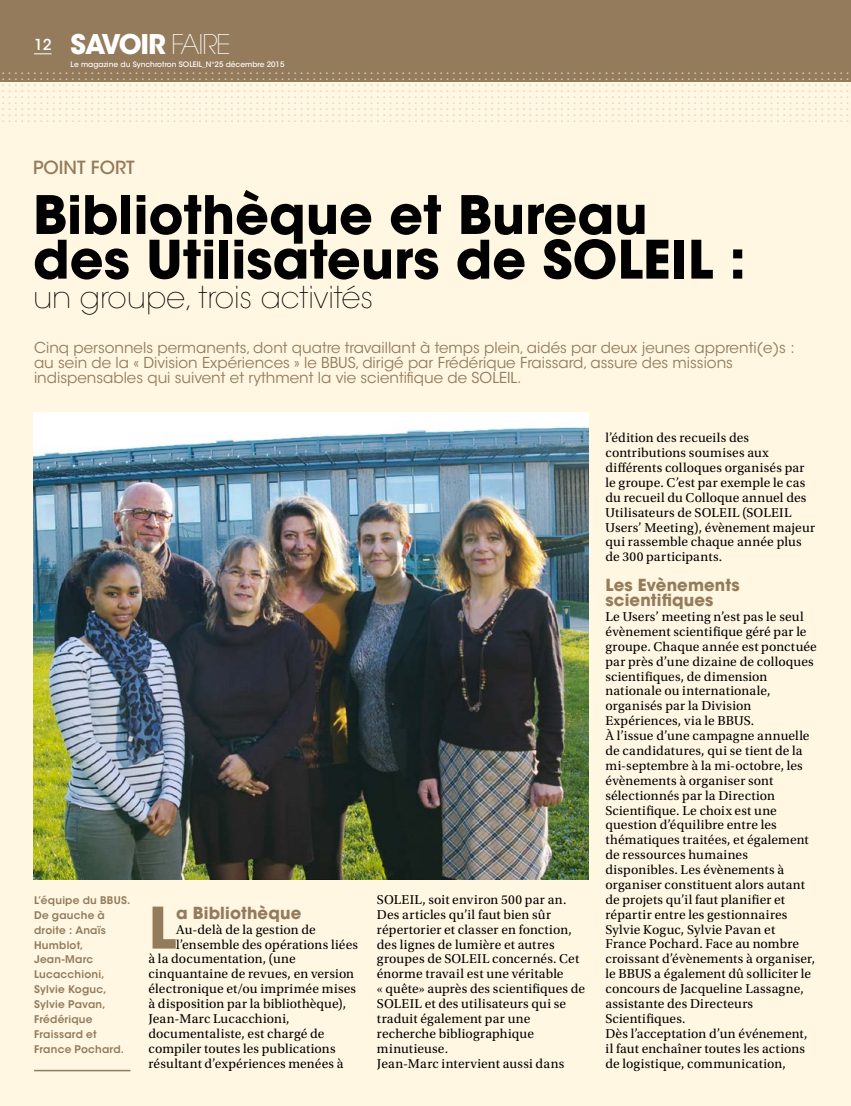
<style>
.page{position:relative;width:851px;height:1106px;background:#fff}
.page>*{position:absolute;margin:0;border:0;box-sizing:border-box;transform-origin:0 0}
.t1{font:700 56.7px "ITC Avant Garde Std";color:#947b5c}
.t2{font:700 52.5px/44.7px "ITC Avant Garde Std";color:#000}
.t3{font:200 30px "ITC Avant Garde Std";color:#000}
.t4{font:700 27px "ITC Avant Garde Std";letter-spacing:-.04em;color:#fff}
.t5{font:500 18px "ITC Avant Garde Std";color:#947b5c}
.t6{font:700 16.5px/14.9px "ITC Avant Garde Std";letter-spacing:.01em;color:#947b5c}
.t7{font:15px/14.9px "ITC Avant Garde Std";color:#947b5c}
.t8{font:13.5px/14.9px "Utopia Std";letter-spacing:.01em;color:#000}
.t9{font:600 10.5px/14.9px "ITC Avant Garde Std";letter-spacing:.02em;color:#947b5c}
.t10{font:7.5px "ITC Avant Garde Std";color:#dcd2c8}
.t11{font:500 7.5px "ITC Avant Garde Std";color:#fff}
.s1{font-weight:500;font-size:15px;color:#000}
.s2{font-weight:200}
</style>
<div class="page">
<div style="left:0;top:34px;width:850px;height:1072px;background:#fff7e2"></div>
<div style="left:0;top:0;width:850px;height:82px;background:#947b5c"></div>
<svg style="left:34px;top:53px;width:18px;height:2px"></svg>
<hr style="left:34px;top:1069px;width:96px;height:2px;background:#947b5c">
<img style="left:33px;top:412px;width:555px;height:467px">
<h3 class="t4" style="left:34px;top:27px;width:198px"><span class="s1">12</span> SAVOIR <span class="s2">FAIRE</span></h3>
<p class="t11" style="left:71px;top:59px;width:215px">Le magazine du Synchrotron SOLEIL_N°25 décembre 2015</p>
<p class="t10" style="left:1px;top:69px;width:849px">••••••••••••••••••••••••••••••••••••••••••••••••••••••••••••••••••••••••••••••••••••••••••••••••••••••••••••••••••••••••••••••••••••••</p>
<p class="t10" style="left:1px;top:75px;width:849px">••••••••••••••••••••••••••••••••••••••••••••••••••••••••••••••••••••••••••••••••••••••••••••••••••••••••••••••••••••••••••••••••••••••</p>
<p class="t10" style="left:1px;top:81px;width:849px">••••••••••••••••••••••••••••••••••••••••••••••••••••••••••••••••••••••••••••••••••••••••••••••••••••••••••••••••••••••••••••••••••••••</p>
<p class="t10" style="left:1px;top:87px;width:849px">••••••••••••••••••••••••••••••••••••••••••••••••••••••••••••••••••••••••••••••••••••••••••••••••••••••••••••••••••••••••••••••••••••••</p>
<p class="t10" style="left:1px;top:93px;width:849px">••••••••••••••••••••••••••••••••••••••••••••••••••••••••••••••••••••••••••••••••••••••••••••••••••••••••••••••••••••••••••••••••••••••</p>
<p class="t10" style="left:1px;top:99px;width:849px">••••••••••••••••••••••••••••••••••••••••••••••••••••••••••••••••••••••••••••••••••••••••••••••••••••••••••••••••••••••••••••••••••••••</p>
<p class="t10" style="left:1px;top:105px;width:849px">••••••••••••••••••••••••••••••••••••••••••••••••••••••••••••••••••••••••••••••••••••••••••••••••••••••••••••••••••••••••••••••••••••••</p>
<p class="t10" style="left:1px;top:111px;width:849px">••••••••••••••••••••••••••••••••••••••••••••••••••••••••••••••••••••••••••••••••••••••••••••••••••••••••••••••••••••••••••••••••••••••</p>
<p class="t10" style="left:1px;top:117px;width:849px">••••••••••••••••••••••••••••••••••••••••••••••••••••••••••••••••••••••••••••••••••••••••••••••••••••••••••••••••••••••••••••••••••••••</p>
<h3 class="t5" style="left:33px;top:157px;width:103px">POINT FORT</h3>
<h2 class="t2" style="left:33px;top:192px;width:714px">Bibliothèque et Bureau des Utilisateurs de SOLEIL :</h2>
<h3 class="t3" style="left:33px;top:280px;width:341px">un groupe, trois activités</h3>
<p class="t7" style="left:34px;top:340px;width:762px">Cinq personnels permanents, dont quatre travaillant à temps plein, aidés par deux jeunes apprenti(e)s : au sein de la « Division Expériences » le BBUS, dirigé par Frédérique Fraissard, assure des missions indispensables qui suivent et rythment la vie scientifique de SOLEIL.</p>
<p class="t9" style="left:34px;top:892px;width:98px">L’équipe du BBUS.<br>De gauche à droite : Anaïs<br>Humblot,<br>Jean-Marc<br>Lucacchioni,<br>Sylvie Koguc,<br>Sylvie Pavan,<br>Frédérique<br>Fraissard et<br>France Pochard.</p>
<h1 class="t1" style="left:148px;top:891px;width:29px">L</h1>
<p class="t6" style="left:176px;top:905px;width:127px">a Bibliothèque</p>
<p class="t8" style="left:176px;top:922px;width:141px">Au-delà de la gestion de</p>
<p class="t8" style="left:176px;top:937px;width:183px">l’ensemble des opérations liées</p>
<p class="t8" style="left:148px;top:952px;width:149px">à la documentation, (une</p>
<p class="t8" style="left:148px;top:966px;width:207px">cinquantaine de revues, en version</p>
<p class="t8" style="left:148px;top:981px;width:209px">électronique et/ou imprimée mises</p>
<p class="t8" style="left:148px;top:996px;width:199px">à disposition par la bibliothèque),</p>
<p class="t8" style="left:148px;top:1011px;width:143px">Jean-Marc Lucacchioni,</p>
<p class="t8" style="left:148px;top:1026px;width:178px">documentaliste, est chargé de</p>
<p class="t8" style="left:148px;top:1041px;width:189px">compiler toutes les publications</p>
<p class="t8" style="left:148px;top:1056px;width:196px">résultant d’expériences menées à</p>
<p class="t8" style="left:377px;top:892px;width:210px">SOLEIL, soit environ 500 par an.<br>Des articles qu’il faut bien sûr répertorier et classer en fonction, des lignes de lumière et autres groupes de SOLEIL concernés. Cet énorme travail est une véritable<br>« quête» auprès des scientifiques de<br>SOLEIL et des utilisateurs qui se traduit également par une recherche bibliographique minutieuse.<br>Jean-Marc intervient aussi dans</p>
<p class="t8" style="left:605px;top:431px;width:211px">l’édition des recueils des contributions soumises aux différents colloques organisés par le groupe. C’est par exemple le cas du recueil du Colloque annuel des<br>Utilisateurs de SOLEIL (SOLEIL<br>Users’ Meeting), évènement majeur qui rassemble chaque année plus de 300 participants.</p>
<p class="t6" style="left:605px;top:577px;width:136px">Les Evènements scientifiques</p>
<p class="t8" style="left:605px;top:609px;width:213px">Le Users’ meeting n’est pas le seul évènement scientifique géré par le groupe. Chaque année est ponctuée par près d’une dizaine de colloques scientifiques, de dimension nationale ou internationale, organisés par la Division<br>Expériences, via le BBUS.<br>À l’issue d’une campagne annuelle de candidatures, qui se tient de la mi-septembre à la mi-octobre, les évènements à organiser sont sélectionnés par la Direction<br>Scientifique. Le choix est une question d’équilibre entre les thématiques traitées, et également de ressources humaines disponibles. Les évènements à organiser constituent alors autant de projets qu’il faut planifier et répartir entre les gestionnaires<br>Sylvie Koguc, Sylvie Pavan et<br>France Pochard. Face au nombre croissant d’évènements à organiser, le BBUS a également dû solliciter le concours de Jacqueline Lassagne, assistante des Directeurs<br>Scientifiques.<br>Dès l’acceptation d’un événement, il faut enchaîner toutes les actions de logistique, communication,</p>
</div>
